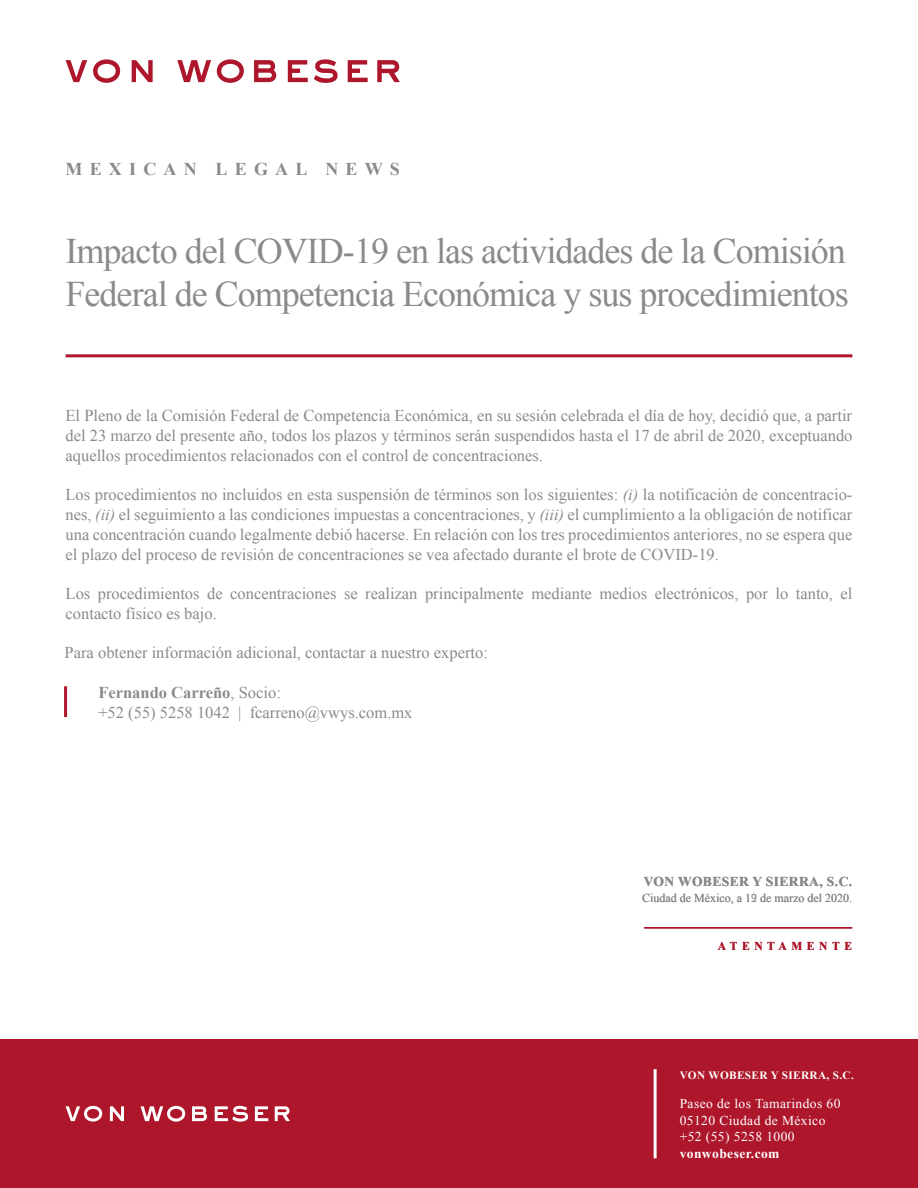
<style>
.page{position:relative;width:918px;height:1188px;background:#fff}
.page>*{position:absolute;margin:0;border:0;box-sizing:border-box;transform-origin:0 0}
.t1{font:36px/43.2px "Times New Roman";letter-spacing:-.025em;color:#8a8a8e}
.t2{font:700 18px "Times New Roman";letter-spacing:.4em;color:#8a8a8e}
.t3{font:16.5px/19.8px "Times New Roman";color:#8a8a8e;text-align:justify}
.t4{font:13.5px/16.5px "Times New Roman";letter-spacing:.03em;color:#fff}
.t5{font:700 13.5px "Times New Roman";letter-spacing:.03em;color:#8a8a8e}
.t6{font:700 13.5px "Times New Roman";letter-spacing:.03em;color:#fff}
.t7{font:12px "Times New Roman";color:#8a8a8e}
.t8{font:700 12px "Times New Roman";letter-spacing:.4em;color:#ae172b;scale:.96 1}
.t9{font:700 11.25px "Times New Roman";letter-spacing:.03em;color:#fff}
.s1{font-style:italic}
.s2{font-weight:700}
</style>
<div class="page">
<svg style="left:66px;top:60px;width:21px;height:22px"></svg>
<svg style="left:93px;top:59px;width:27px;height:24px"></svg>
<svg style="left:132px;top:60px;width:21px;height:22px"></svg>
<svg style="left:177px;top:60px;width:34px;height:22px"></svg>
<svg style="left:217px;top:59px;width:27px;height:24px"></svg>
<svg style="left:254px;top:60px;width:22px;height:22px"></svg>
<svg style="left:288px;top:60px;width:20px;height:22px"></svg>
<svg style="left:314px;top:59px;width:24px;height:24px"></svg>
<svg style="left:348px;top:60px;width:20px;height:22px"></svg>
<svg style="left:377px;top:60px;width:23px;height:22px"></svg>
<hr style="left:66px;top:354px;width:786px;height:3px;background:#ae172b">
<div style="left:0;top:1040px;width:918px;height:148px;background:#ae172b"></div>
<hr style="left:654px;top:1069px;width:3px;height:89px;background:#fff">
<svg style="left:66px;top:1106px;width:36px;height:16px"></svg>
<svg style="left:110px;top:1106px;width:14px;height:15px"></svg>
<svg style="left:141px;top:1106px;width:44px;height:16px"></svg>
<svg style="left:192px;top:1106px;width:15px;height:15px"></svg>
<svg style="left:215px;top:1106px;width:33px;height:16px"></svg>
<svg style="left:255px;top:1106px;width:13px;height:15px"></svg>
<svg style="left:275px;top:1106px;width:15px;height:15px"></svg>
<hr style="left:644px;top:927px;width:208px;height:2px;background:#ae172b">
<hr style="left:64px;top:686px;width:3px;height:31px;background:#ae172b">
<p class="t2" style="left:66px;top:157px;width:336px">MEXICAN LEGAL NEWS</p>
<h1 class="t1" style="left:66px;top:228px;width:785px">Impacto del COVID-19 en las actividades de la Comisión<br>Federal de Competencia Económica y sus procedimientos</h1>
<p class="t3" style="left:66px;top:405px;width:788px">El Pleno de la Comisión Federal de Competencia Económica, en su sesión celebrada el día de hoy, decidió que, a partir del 23 marzo del presente año, todos los plazos y términos serán suspendidos hasta el 17 de abril de 2020, exceptuando aquellos procedimientos relacionados con el control de concentraciones.</p>
<p class="t3" style="left:66px;top:485px;width:788px">Los procedimientos no incluidos en esta suspensión de términos son los siguientes: <span class="s1">(i)</span> la notificación de concentracio&shy;nes, <span class="s1">(ii)</span> el seguimiento a las condiciones impuestas a concentraciones, y <span class="s1">(iii)</span> el cumplimiento a la obligación de notificar una concentración cuando legalmente debió hacerse. En relación con los tres procedimientos anteriores, no se espera que el plazo del proceso de revisión de concentraciones se vea afectado durante el brote de COVID-19.</p>
<p class="t3" style="left:66px;top:584px;width:788px">Los procedimientos de concentraciones se realizan principalmente mediante medios electrónicos, por lo tanto, el contacto físico es bajo.</p>
<p class="t3" style="left:65px;top:643px;width:425px">Para obtener información adicional, contactar a nuestro experto:</p>
<p class="t3" style="left:98px;top:682px;width:316px"><span class="s2">Fernando Carreño</span>, Socio:<br>+52 (55) 5258 1042 | fcarreno@vwys.com.mx</p>
<p class="t5" style="left:644px;top:872px;width:210px">VON WOBESER Y SIERRA, S.C.</p>
<p class="t7" style="left:751px;top:890px;width:7px">2</p>
<p class="t8" style="left:718px;top:938px;width:141px">ATENTAMENTE</p>
<p class="t7" style="left:642px;top:890px;width:211px">Ciudad de México, a 19 de marzo del 2020.</p>
<p class="t9" style="left:680px;top:1067px;width:176px">VON WOBESER Y SIERRA, S.C.</p>
<p class="t4" style="left:680px;top:1096px;width:162px">Paseo de los Tamarindos 60<br>05120 Ciudad de México +52 (55) 5258 1000</p>
<p class="t6" style="left:680px;top:1144px;width:101px">vonwobeser.com</p>
</div>
